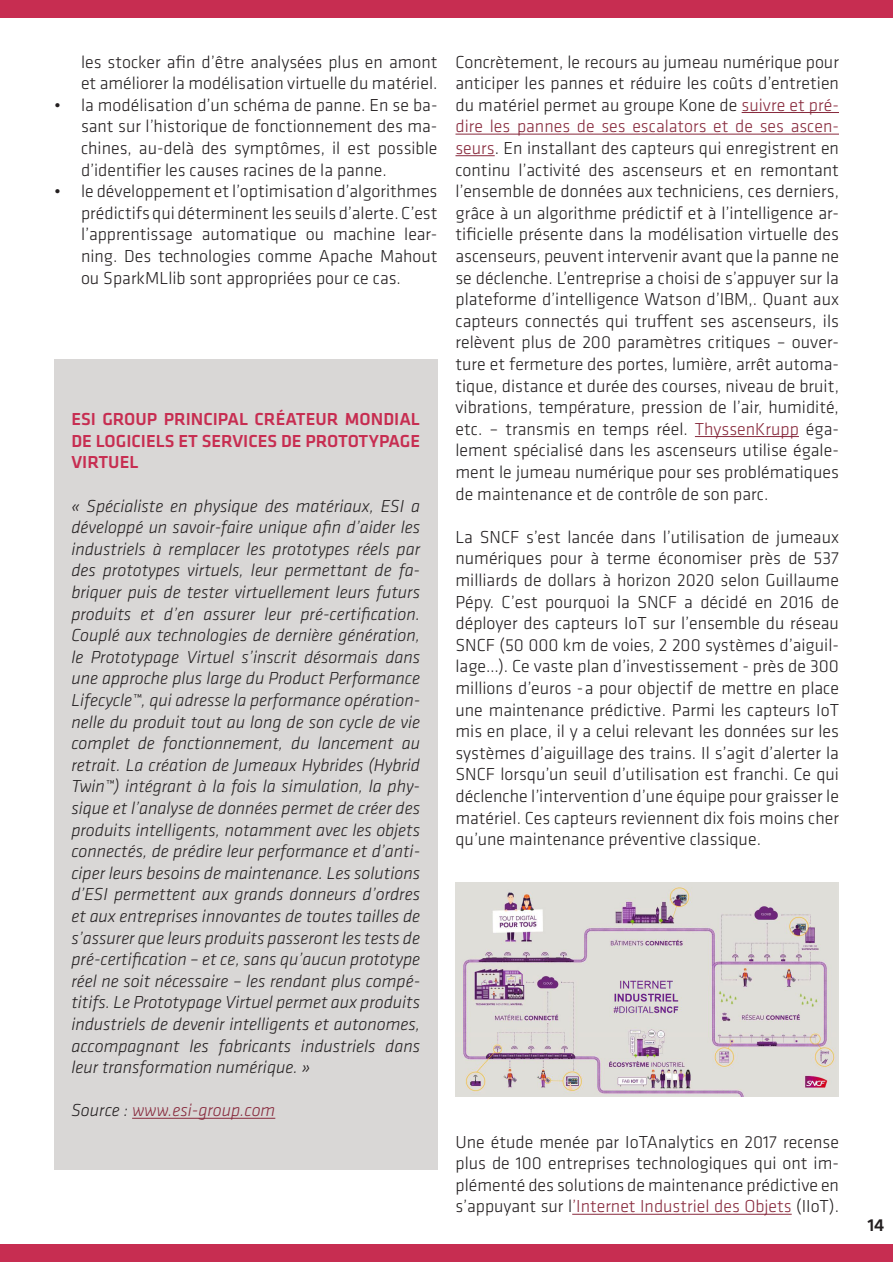
<style>
.page{position:relative;width:893px;height:1263px;background:#fff}
.page>*{position:absolute;margin:0;border:0;box-sizing:border-box;transform-origin:0 0}
.t1{font:300 18px/21.6px "Klavika";color:#231f20;text-align:justify}
.t2{font:italic 300 18px/21.6px "Klavika";color:#231f20;text-align:justify}
.t3{font:500 18px/21.6px "Klavika";color:#c72d51;text-align:justify}
.t4{font:italic 300 18px "Klavika";color:#882a3d}
.t5{font:500 18px "Klavika";color:#231f20}
.s1{color:#231f20}
.s2{color:#882a3d}
</style>
<div class="page">
<div style="left:1px;top:1244px;width:892px;height:18px;background:#c72d51"></div>
<div style="left:1px;top:0;width:892px;height:18px;background:#c72d51"></div>
<div style="left:54px;top:359px;width:383px;height:810px;background:#d9d7d6"></div>
<hr style="left:742px;top:112px;width:97px;height:1px;background:#882a3d">
<hr style="left:455px;top:134px;width:384px;height:1px;background:#882a3d">
<hr style="left:455px;top:155px;width:40px;height:1px;background:#882a3d">
<hr style="left:695px;top:436px;width:104px;height:1px;background:#882a3d">
<hr style="left:572px;top:1214px;width:220px;height:1px;background:#882a3d">
<hr style="left:132px;top:1118px;width:143px;height:1px;background:#882a3d">
<img style="left:455px;top:883px;width:384px;height:213px">
<p class="t1" style="left:81px;top:51px;width:358px">les stocker afin d’être analysées plus en amont et améliorer la modélisation virtuelle du matériel.</p>
<p class="t1" style="left:81px;top:94px;width:358px;text-indent:-27px">• la modélisation d’un schéma de panne. En se ba&shy;sant sur l’historique de fonctionnement des ma&shy;chines, au-delà des symptômes, il est possible d’identifier les causes racines de la panne.</p>
<p class="t1" style="left:81px;top:180px;width:358px;text-indent:-27px">• le développement et l’optimisation d’algorithmes prédictifs qui déterminent les seuils d’alerte. C’est l’apprentissage automatique ou machine lear&shy;ning. Des technologies comme Apache Mahout ou SparkMLlib sont appropriées pour ce cas.</p>
<p class="t3" style="left:71px;top:408px;width:350px">ESI GROUP PRINCIPAL CRÉATEUR MONDIAL DE LOGICIELS ET SERVICES DE PROTOTYPAGE VIRTUEL</p>
<p class="t2" style="left:71px;top:495px;width:350px">« Spécialiste en physique des matériaux, ESI a développé un savoir-faire unique afin d’aider les industriels à remplacer les prototypes réels par des prototypes virtuels, leur permettant de fa&shy;briquer puis de tester virtuellement leurs futurs produits et d’en assurer leur pré-certification.<br>Couplé aux technologies de dernière génération, le Prototypage Virtuel s’inscrit désormais dans une approche plus large du Product Performance Lifecycle™, qui adresse la performance opération&shy;nelle du produit tout au long de son cycle de vie complet de fonctionnement, du lancement au retrait. La création de Jumeaux Hybrides (Hybrid Twin™) intégrant à la fois la simulation, la phy&shy;sique et l’analyse de données permet de créer des produits intelligents, notamment avec les objets connectés, de prédire leur performance et d’anti&shy;ciper leurs besoins de maintenance. Les solutions d’ESI permettent aux grands donneurs d’ordres et aux entreprises innovantes de toutes tailles de s’assurer que leurs produits passeront les tests de pré-certification – et ce, sans qu’aucun prototype réel ne soit nécessaire – les rendant plus compé&shy;titifs. Le Prototypage Virtuel permet aux produits industriels de devenir intelligents et autonomes, accompagnant les fabricants industriels dans leur transformation numérique. »</p>
<p class="t4" style="left:71px;top:1099px;width:205px"><span class="s1">Source :</span> www.esi-group.com</p>
<p class="t1" style="left:455px;top:51px;width:385px">Concrètement, le recours au jumeau numérique pour anticiper les pannes et réduire les coûts d’entretien du matériel permet au groupe Kone de <span class="s2">suivre et pré&shy;dire les pannes de ses escalators et de ses ascen&shy;seurs</span>. En installant des capteurs qui enregistrent en continu l’activité des ascenseurs et en remontant l’ensemble de données aux techniciens, ces derniers, grâce à un algorithme prédictif et à l’intelligence ar&shy;tificielle présente dans la modélisation virtuelle des ascenseurs, peuvent intervenir avant que la panne ne se déclenche. L’entreprise a choisi de s’appuyer sur la plateforme d’intelligence Watson d’IBM,. Quant aux capteurs connectés qui truffent ses ascenseurs, ils relèvent plus de 200 paramètres critiques – ouver&shy;ture et fermeture des portes, lumière, arrêt automa&shy;tique, distance et durée des courses, niveau de bruit, vibrations, température, pression de l’air, humidité, etc. – transmis en temps réel. <span class="s2">ThyssenKrupp</span> éga&shy;lement spécialisé dans les ascenseurs utilise égale&shy;ment le jumeau numérique pour ses problématiques de maintenance et de contrôle de son parc.</p>
<p class="t1" style="left:455px;top:526px;width:385px">La SNCF s’est lancée dans l’utilisation de jumeaux numériques pour à terme économiser près de 537 milliards de dollars à horizon 2020 selon Guillaume Pépy. C’est pourquoi la SNCF a décidé en 2016 de déployer des capteurs IoT sur l’ensemble du réseau SNCF (50 000 km de voies, 2 200 systèmes d’aiguil&shy;lage…). Ce vaste plan d’investissement - près de 300 millions d’euros - a pour objectif de mettre en place une maintenance prédictive. Parmi les capteurs IoT mis en place, il y a celui relevant les données sur les systèmes d’aiguillage des trains. Il s’agit d’alerter la SNCF lorsqu’un seuil d’utilisation est franchi. Ce qui déclenche l’intervention d’une équipe pour graisser le matériel. Ces capteurs reviennent dix fois moins cher qu’une maintenance préventive classique.</p>
<p class="t1" style="left:455px;top:1131px;width:385px">Une étude menée par IoTAnalytics en 2017 recense plus de 100 entreprises technologiques qui ont im&shy;plémenté des solutions de maintenance prédictive en s’appuyant sur l<span class="s2">’Internet Industriel des Objets</span> (IIoT).</p>
<p class="t5" style="left:867px;top:1212px;width:19px">14</p>
</div>
